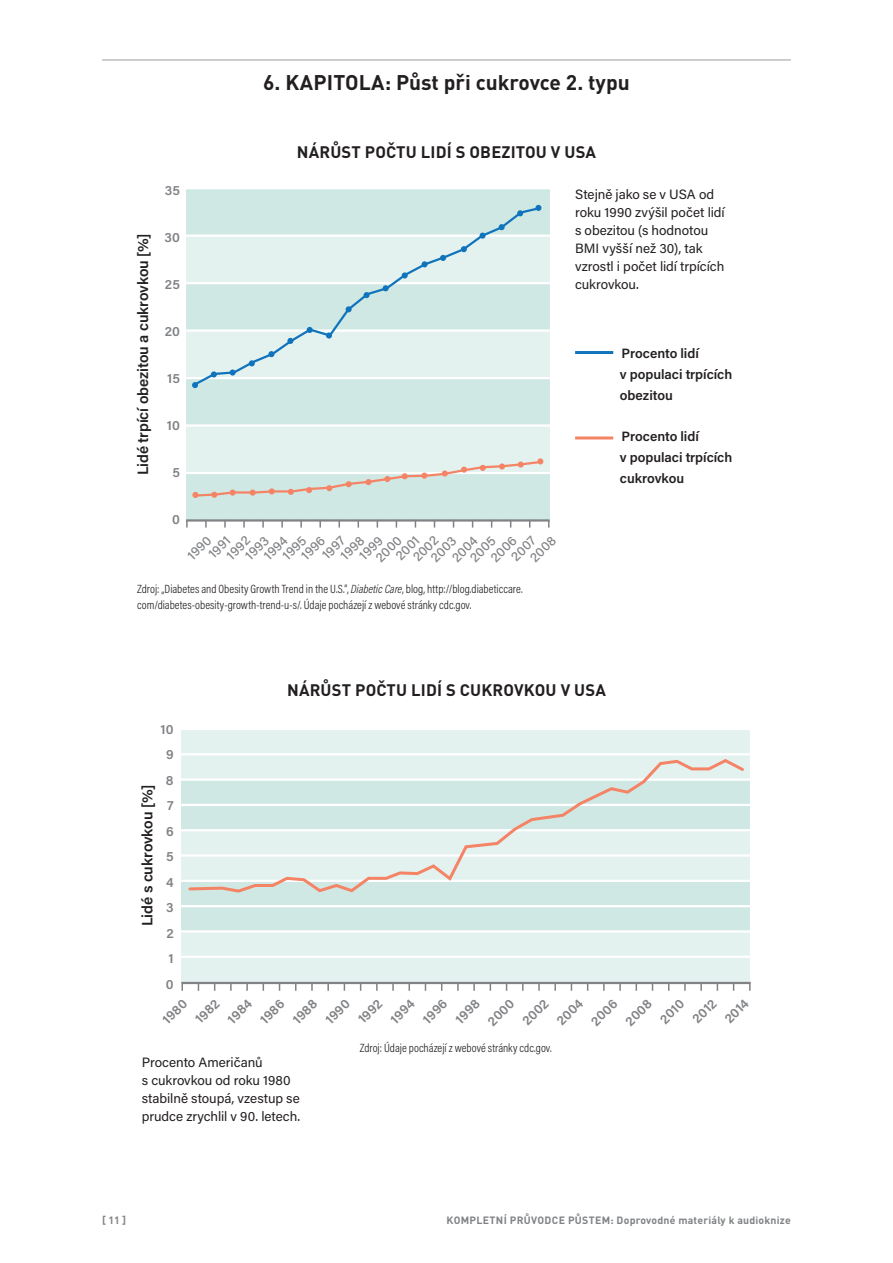
<style>
.page{position:relative;width:893px;height:1263px;background:#fff}
.page>*{position:absolute;margin:0;border:0;box-sizing:border-box;transform-origin:0 0}
.t1{font:700 21px "DIN Pro";color:#231f20}
.t2{font:700 16.5px "DIN Pro";letter-spacing:.01em;color:#231f20}
.t3{font:600 15px "Acumin Pro";letter-spacing:-.005em;color:#231f20}
.t4{font:13.5px/18px "Acumin Pro";color:#231f20}
.t5{font:600 13.5px/25.5px "Acumin Pro";letter-spacing:.005em;color:#808285;text-align:center}
.t6{font:500 13.5px/12.8px "Acumin Pro";color:#808285}
.t7{font:600 13.5px/21px "Acumin Pro";letter-spacing:-.005em;color:#231f20}
.t8{font:300 12px/16.5px "Acumin Pro Cond";color:#231f20}
.t9{font:700 10.5px "DIN Pro";letter-spacing:.02em;color:#808285}
.s1{font-style:italic}
</style>
<div class="page">
<hr style="left:102px;top:59px;width:689px;height:2px;background:#bcbdc0">
<div style="left:186px;top:473px;width:363px;height:48px;background:#d0e8e4"></div>
<div style="left:186px;top:425px;width:363px;height:48px;background:#e3f1ef"></div>
<div style="left:186px;top:378px;width:363px;height:48px;background:#d0e8e4"></div>
<div style="left:186px;top:330px;width:363px;height:48px;background:#e3f1ef"></div>
<div style="left:186px;top:283px;width:363px;height:47px;background:#d0e8e4"></div>
<div style="left:186px;top:236px;width:363px;height:47px;background:#e3f1ef"></div>
<div style="left:186px;top:188px;width:363px;height:47px;background:#d0e8e4"></div>
<hr style="left:183px;top:472px;width:371px;height:2px;background:#fff">
<hr style="left:183px;top:424px;width:371px;height:3px;background:#fff">
<hr style="left:183px;top:377px;width:371px;height:2px;background:#fff">
<hr style="left:183px;top:329px;width:371px;height:3px;background:#fff">
<hr style="left:183px;top:282px;width:371px;height:2px;background:#fff">
<hr style="left:183px;top:234px;width:371px;height:3px;background:#fff">
<hr style="left:183px;top:187px;width:371px;height:2px;background:#fff">
<hr style="left:186px;top:519px;width:363px;height:3px;background:#808285">
<svg style="left:186px;top:521px;width:2px;height:7px"></svg>
<svg style="left:205px;top:521px;width:2px;height:7px"></svg>
<svg style="left:224px;top:521px;width:2px;height:7px"></svg>
<svg style="left:243px;top:521px;width:2px;height:7px"></svg>
<svg style="left:262px;top:521px;width:2px;height:7px"></svg>
<svg style="left:281px;top:521px;width:2px;height:7px"></svg>
<svg style="left:300px;top:521px;width:2px;height:7px"></svg>
<svg style="left:319px;top:521px;width:2px;height:7px"></svg>
<svg style="left:338px;top:521px;width:2px;height:7px"></svg>
<svg style="left:192px;top:206px;width:351px;height:178px"></svg>
<svg style="left:192px;top:382px;width:6px;height:6px"></svg>
<svg style="left:211px;top:371px;width:6px;height:6px"></svg>
<div style="left:230px;top:369px;width:6px;height:7px;background:#1074bc;border-radius:50%"></div>
<svg style="left:249px;top:360px;width:6px;height:6px"></svg>
<svg style="left:268px;top:351px;width:6px;height:6px"></svg>
<svg style="left:287px;top:338px;width:6px;height:6px"></svg>
<svg style="left:307px;top:327px;width:6px;height:6px"></svg>
<div style="left:326px;top:332px;width:6px;height:7px;background:#1074bc;border-radius:50%"></div>
<svg style="left:346px;top:306px;width:6px;height:6px"></svg>
<svg style="left:364px;top:292px;width:6px;height:6px"></svg>
<svg style="left:383px;top:285px;width:6px;height:6px"></svg>
<svg style="left:402px;top:272px;width:6px;height:6px"></svg>
<svg style="left:422px;top:261px;width:6px;height:6px"></svg>
<svg style="left:440px;top:255px;width:6px;height:6px"></svg>
<svg style="left:461px;top:246px;width:6px;height:6px"></svg>
<svg style="left:480px;top:233px;width:6px;height:6px"></svg>
<svg style="left:499px;top:224px;width:6px;height:6px"></svg>
<svg style="left:517px;top:210px;width:6px;height:6px"></svg>
<svg style="left:535px;top:205px;width:6px;height:6px"></svg>
<svg style="left:192px;top:458px;width:352px;height:40px"></svg>
<hr style="left:575px;top:351px;width:38px;height:3px;background:#1074bc">
<hr style="left:575px;top:436px;width:38px;height:3px;background:#f48465">
<div style="left:181px;top:931px;width:569px;height:52px;background:#e3f1ef"></div>
<div style="left:181px;top:881px;width:569px;height:50px;background:#d0e8e4"></div>
<div style="left:181px;top:729px;width:569px;height:50px;background:#e3f1ef"></div>
<hr style="left:177px;top:956px;width:580px;height:2px;background:#fff">
<hr style="left:177px;top:930px;width:580px;height:2px;background:#fff">
<hr style="left:177px;top:905px;width:580px;height:2px;background:#fff">
<hr style="left:177px;top:880px;width:580px;height:2px;background:#fff">
<hr style="left:177px;top:778px;width:580px;height:3px;background:#fff">
<hr style="left:177px;top:753px;width:580px;height:2px;background:#fff">
<hr style="left:177px;top:728px;width:580px;height:2px;background:#fff">
<hr style="left:181px;top:982px;width:569px;height:2px;background:#808285">
<svg style="left:181px;top:982px;width:2px;height:9px"></svg>
<svg style="left:230px;top:984px;width:2px;height:7px"></svg>
<svg style="left:246px;top:984px;width:2px;height:7px"></svg>
<svg style="left:311px;top:984px;width:2px;height:7px"></svg>
<svg style="left:327px;top:984px;width:2px;height:7px"></svg>
<svg style="left:376px;top:984px;width:2px;height:7px"></svg>
<svg style="left:392px;top:984px;width:2px;height:7px"></svg>
<svg style="left:408px;top:984px;width:2px;height:7px"></svg>
<svg style="left:457px;top:984px;width:2px;height:7px"></svg>
<svg style="left:473px;top:984px;width:2px;height:7px"></svg>
<svg style="left:522px;top:984px;width:2px;height:7px"></svg>
<svg style="left:538px;top:984px;width:2px;height:7px"></svg>
<svg style="left:554px;top:984px;width:2px;height:7px"></svg>
<svg style="left:603px;top:984px;width:2px;height:7px"></svg>
<svg style="left:619px;top:984px;width:2px;height:7px"></svg>
<svg style="left:684px;top:984px;width:2px;height:7px"></svg>
<svg style="left:700px;top:984px;width:2px;height:7px"></svg>
<svg style="left:749px;top:982px;width:2px;height:9px"></svg>
<svg style="left:187px;top:759px;width:559px;height:134px"></svg>
<h1 class="t1" style="left:263px;top:69px;width:368px">6. KAPITOLA: Půst při cukrovce 2. typu</h1>
<p class="t3" style="left:132px;top:475px;width:243px;rotate:-90deg">Lidé trpící obezitou a cukrovkou [%]</p>
<p class="t5" style="left:165px;top:177px;width:17px">35</p>
<p class="t5" style="left:164px;top:224px;width:17px">30</p>
<p class="t5" style="left:165px;top:271px;width:17px">25</p>
<p class="t5" style="left:165px;top:318px;width:17px">20</p>
<p class="t5" style="left:167px;top:365px;width:14px">15</p>
<p class="t5" style="left:167px;top:412px;width:15px">10</p>
<p class="t5" style="left:172px;top:459px;width:9px">5</p>
<p class="t5" style="left:172px;top:506px;width:9px">0</p>
<h2 class="t2" style="left:297px;top:141px;width:301px">NÁRŮST POČTU LIDÍ S OBEZITOU V USA</h2>
<p class="t4" style="left:575px;top:184px;width:151px">Stejně jako se v USA od roku 1990 zvýšil počet lidí s obezitou (s hodnotou<br>BMI vyšší než 30), tak vzrostl i počet lidí trpících cukrovkou.</p>
<p class="t7" style="left:620px;top:342px;width:114px">Procento lidí<br>v populaci trpících obezitou</p>
<p class="t7" style="left:620px;top:425px;width:114px">Procento lidí<br>v populaci trpících cukrovkou</p>
<p class="t6" style="left:224px;top:552px;width:29px;rotate:-45deg">1992</p>
<p class="t6" style="left:410px;top:554px;width:31px;rotate:-45deg">2002</p>
<p class="t6" style="left:319px;top:552px;width:28px;rotate:-45deg">1997</p>
<p class="t6" style="left:261px;top:552px;width:29px;rotate:-45deg">1994</p>
<p class="t6" style="left:508px;top:554px;width:31px;rotate:-45deg">2007</p>
<p class="t6" style="left:458px;top:545px;width:32px;text-indent:-13px;rotate:-45deg">2004<br>2005</p>
<p class="t6" style="left:298px;top:553px;width:29px;rotate:-45deg">1996</p>
<p class="t6" style="left:488px;top:555px;width:32px;rotate:-45deg">2006</p>
<p class="t6" style="left:338px;top:553px;width:29px;rotate:-45deg">1998</p>
<p class="t6" style="left:527px;top:554px;width:32px;rotate:-45deg">2008</p>
<p class="t6" style="left:184px;top:553px;width:29px;rotate:-45deg">1990</p>
<p class="t6" style="left:242px;top:552px;width:29px;rotate:-45deg">1993</p>
<p class="t6" style="left:373px;top:555px;width:32px;rotate:-45deg">2000</p>
<p class="t6" style="left:356px;top:553px;width:29px;rotate:-45deg">1999</p>
<p class="t6" style="left:428px;top:554px;width:32px;rotate:-45deg">2003</p>
<p class="t6" style="left:280px;top:553px;width:29px;rotate:-45deg">1995</p>
<p class="t6" style="left:206px;top:551px;width:27px;rotate:-45deg">1991</p>
<p class="t6" style="left:393px;top:553px;width:29px;rotate:-45deg">2001</p>
<p class="t8" style="left:137px;top:580px;width:387px">Zdroj: „Diabetes and Obesity Growth Trend in the U.S.“, <span class="s1">Diabetic Care</span>, blog, http://blog.diabeticcare. com/diabetes-obesity-growth-trend-u-s/. Údaje pocházejí z webové stránky cdc.gov.</p>
<p class="t5" style="left:161px;top:715px;width:15px">10<br>9<br>8<br>7<br>6<br>5<br>4<br>3<br>2<br>1<br>0</p>
<p class="t3" style="left:137px;top:926px;width:143px;rotate:-90deg">Lidé s cukrovkou [%]</p>
<h2 class="t2" style="left:287px;top:679px;width:320px">NÁRŮST POČTU LIDÍ S CUKROVKOU V USA</h2>
<p class="t5" style="left:155px;top:1012px;width:30px;rotate:-45deg">1980</p>
<p class="t5" style="left:188px;top:1012px;width:27px;rotate:-45deg">1982</p>
<p class="t5" style="left:220px;top:1012px;width:30px;rotate:-45deg">1984</p>
<p class="t5" style="left:253px;top:1012px;width:30px;rotate:-45deg">1986</p>
<p class="t5" style="left:285px;top:1012px;width:30px;rotate:-45deg">1988</p>
<p class="t5" style="left:318px;top:1012px;width:30px;rotate:-45deg">1990</p>
<p class="t5" style="left:351px;top:1012px;width:27px;rotate:-45deg">1992</p>
<p class="t5" style="left:383px;top:1012px;width:30px;rotate:-45deg">1994</p>
<p class="t5" style="left:415px;top:1012px;width:30px;rotate:-45deg">1996</p>
<p class="t5" style="left:448px;top:1012px;width:30px;rotate:-45deg">1998</p>
<p class="t5" style="left:480px;top:1014px;width:33px;rotate:-45deg">2 000</p>
<p class="t5" style="left:515px;top:1013px;width:30px;rotate:-45deg">2 002</p>
<p class="t5" style="left:549px;top:1014px;width:33px;rotate:-45deg">2 004</p>
<p class="t5" style="left:584px;top:1014px;width:33px;rotate:-45deg">2 006</p>
<p class="t5" style="left:618px;top:1014px;width:33px;rotate:-45deg">2 008</p>
<p class="t5" style="left:653px;top:1012px;width:30px;rotate:-45deg">2 010</p>
<p class="t5" style="left:685px;top:1011px;width:27px;rotate:-45deg">2 012</p>
<p class="t5" style="left:717px;top:1011px;width:29px;rotate:-45deg">2 014</p>
<p class="t4" style="left:142px;top:1052px;width:160px">Procento Američanů<br>s cukrovkou od roku 1980 stabilně stoupá, vzestup se prudce zrychlil v 90. letech.</p>
<p class="t8" style="left:360px;top:1040px;width:193px">Zdroj: Údaje pocházejí z webové stránky cdc.gov.</p>
<p class="t9" style="left:102px;top:1213px;width:26px">[ 11 ]</p>
<p class="t9" style="left:447px;top:1213px;width:346px">KOMPLETNÍ PRŮVODCE PŮSTEM: Doprovodné materiály k audioknize</p>
</div>
